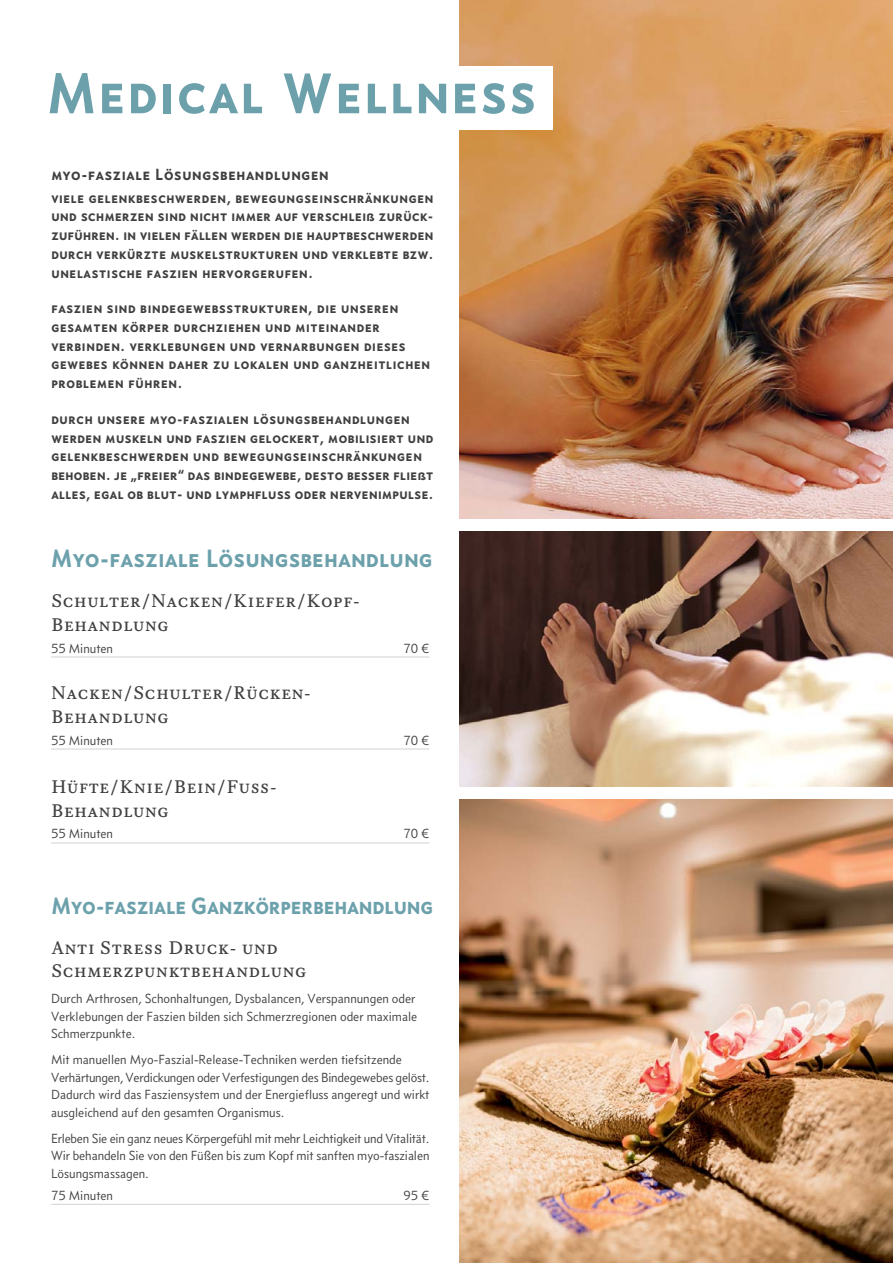
<style>
.page{position:relative;width:893px;height:1263px;background:#fff}
.page>*{position:absolute;margin:0;border:0;box-sizing:border-box;transform-origin:0 0}
.t1{font:700 58.5px "Concourse C2";color:#6ca1ac;scale:.95 1}
.t2{font:700 25.5px "Concourse C2";letter-spacing:-.03em;color:#6ca1ac;scale:.94 1}
.t3{font:700 24px "Concourse C2";letter-spacing:-.045em;color:#6ca1ac;scale:.93 1}
.t4{font:18px/23.4px "Equity Caps A";color:#404041}
.t5{font:700 16.5px "Concourse C2";color:#404041;scale:.95 1}
.t6{font:700 15px/18.8px "Concourse C2";color:#404041;scale:.95 1}
.t7{font:13.5px/17.5px "Concourse T3 Tab";color:#404041}
</style>
<div class="page">
<img style="left:459px;top:0;width:434px;height:519px">
<div style="left:0;top:66px;width:553px;height:64px;background:#fff"></div>
<hr style="left:51px;top:657px;width:65px;height:1px;background:#d1d3d4">
<hr style="left:116px;top:657px;width:313px;height:1px;background:#d1d3d4">
<hr style="left:51px;top:749px;width:65px;height:1px;background:#d1d3d4">
<hr style="left:116px;top:749px;width:313px;height:1px;background:#d1d3d4">
<hr style="left:51px;top:843px;width:65px;height:1px;background:#d1d3d4">
<hr style="left:116px;top:843px;width:313px;height:1px;background:#d1d3d4">
<img style="left:459px;top:799px;width:434px;height:464px">
<img style="left:459px;top:532px;width:434px;height:255px">
<hr style="left:51px;top:1204px;width:65px;height:1px;background:#d1d3d4">
<hr style="left:116px;top:1204px;width:313px;height:1px;background:#d1d3d4">
<h1 class="t1" style="left:45px;top:59px;width:519px">Medical Wellness</h1>
<p class="t5" style="left:51px;top:164px;width:294px">myo-fasziale Lösungsbehandlungen</p>
<p class="t6" style="left:51px;top:188px;width:404px;text-align:justify">viele gelenkbeschwerden, bewegungseinschränkungen und schmerzen sind nicht immer auf verschleiß zurück&shy;zuführen. in vielen fällen werden die hauptbeschwerden durch verkürzte muskelstrukturen und verklebte bzw. unelastische faszien hervorgerufen.</p>
<p class="t6" style="left:51px;top:299px;width:401px">faszien sind bindegewebsstrukturen, die unseren gesamten körper durchziehen und miteinander verbinden. verklebungen und vernarbungen dieses gewebes können daher zu lokalen und ganzheitlichen problemen führen.</p>
<p class="t6" style="left:51px;top:409px;width:404px">durch unsere myo-faszialen lösungsbehandlungen werden muskeln und faszien gelockert, mobilisiert und gelenkbeschwerden und bewegungseinschränkungen behoben. je „freier“ das bindegewebe, desto besser fließt alles, egal ob blut- und lymphfluss oder nervenimpulse.</p>
<h2 class="t2" style="left:51px;top:543px;width:409px">Myo-fasziale Lösungsbehandlung</h2>
<p class="t4" style="left:51px;top:589px;width:311px">Schulter/Nacken/Kiefer/Kopf-<br>Behandlung</p>
<p class="t7" style="left:51px;top:640px;width:64px">55 Minuten</p>
<p class="t7" style="left:403px;top:640px;width:28px">70 €</p>
<p class="t4" style="left:51px;top:681px;width:262px">Nacken/Schulter/Rücken-<br>Behandlung</p>
<p class="t7" style="left:51px;top:732px;width:64px">55 Minuten</p>
<p class="t7" style="left:403px;top:732px;width:28px">70 €</p>
<p class="t4" style="left:51px;top:775px;width:227px">Hüfte/Knie/Bein/Fuß-<br>Behandlung</p>
<p class="t7" style="left:51px;top:826px;width:64px">55 Minuten</p>
<p class="t7" style="left:403px;top:826px;width:28px">70 €</p>
<h3 class="t3" style="left:51px;top:891px;width:413px">Myo-fasziale Ganzkörperbehandlung</h3>
<p class="t4" style="left:51px;top:937px;width:257px;line-height:22.5px">Anti Stress Druck- und<br>Schmerzpunktbehandlung</p>
<p class="t7" style="left:51px;top:990px;width:368px">Durch Arthrosen, Schonhaltungen, Dysbalancen, Verspannungen oder<br>Verklebungen der Faszien bilden sich Schmerzregionen oder maximale<br>Schmerzpunkte.</p>
<p class="t7" style="left:51px;top:1052px;width:380px">Mit manuellen Myo-Faszial-Release-Techniken werden tiefsitzende Verhärtungen, Verdickungen oder Verfestigungen des Bindegewebes gelöst.<br>Dadurch wird das Fasziensystem und der Energiefluss angeregt und wirkt ausgleichend auf den gesamten Organismus.</p>
<p class="t7" style="left:51px;top:1130px;width:380px;text-align:justify">Erleben Sie ein ganz neues Körpergefühl mit mehr Leichtigkeit und Vitalität.<br>Wir behandeln Sie von den Füßen bis zum Kopf mit sanften myo-faszialen Lösungsmassagen.</p>
<p class="t7" style="left:51px;top:1187px;width:64px">75 Minuten</p>
<p class="t7" style="left:403px;top:1187px;width:28px">95 €</p>
</div>
